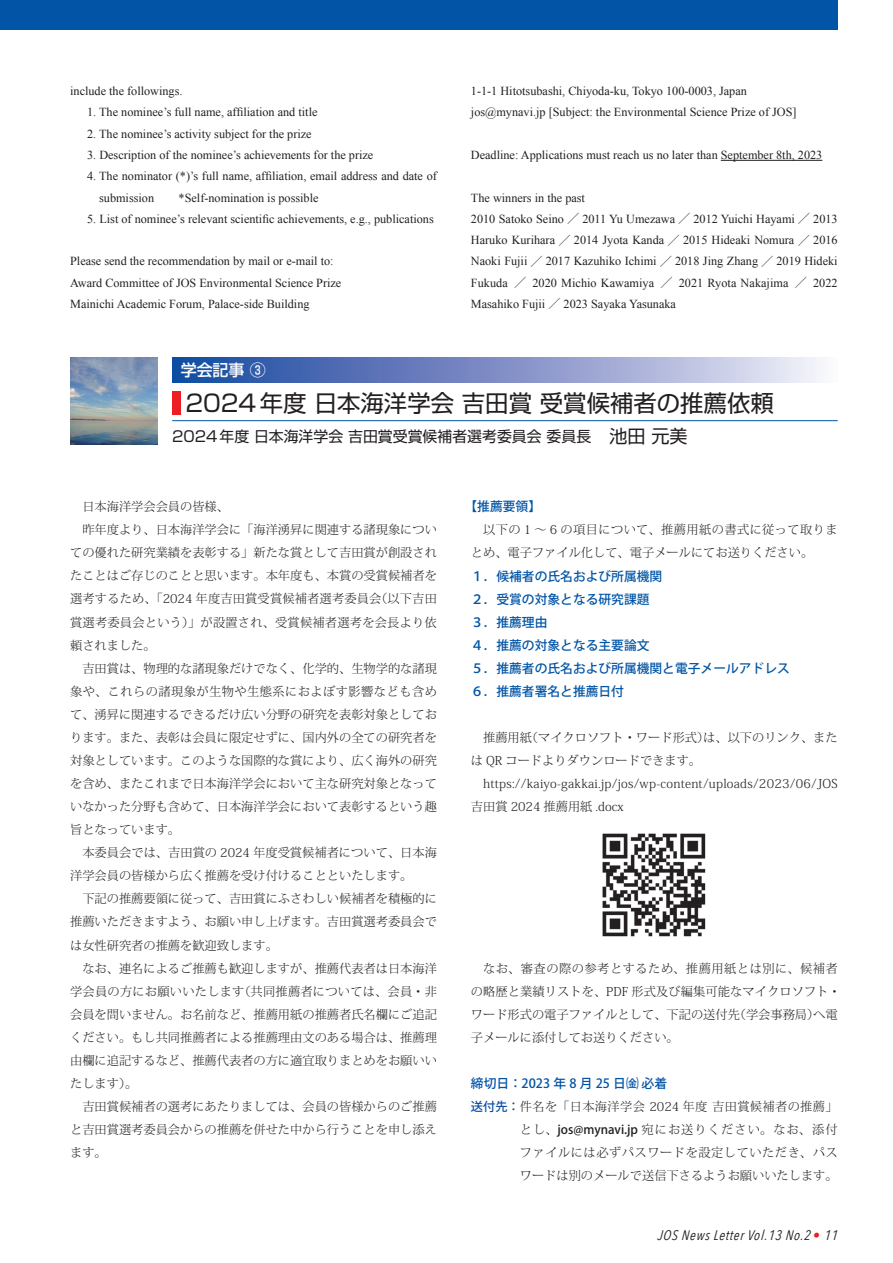
<style>
.page{position:relative;width:893px;height:1263px;background:#fff}
.page>*{position:absolute;margin:0;border:0;box-sizing:border-box;transform-origin:0 0}
.t1{font:23.4px "Shin Go Pro";color:#231f20}
.t2{font:500 15.9px "Shin Go Pro";color:#fff}
.t3{font:14.85px "Shin Go Pro";color:#231f20}
.t4{font:italic 13.8px "Avenir Next Condensed";letter-spacing:.045em;color:#231f20}
.t5{font:500 12.75px/23.1px "Koz Go Pro";color:#0154a6}
.t6{font:300 12.15px/23.1px "Koz Min Pro";color:#231f20}
.t7{font:12.15px/21.3px "Times New Roman";color:#231f20}
.t8{font:300 12.15px/23.1px "Koz Min Pro";letter-spacing:.02em;color:#231f20}
.t9{font:300 12.15px "Koz Min Pro";letter-spacing:.035em;color:#231f20}
.s1{font-family:"Koz Min Pr 6 N"}
.s2{font-family:"Koz Min Pro";font-weight:300}
.s3{font-size:18px}
.s4{font-family:"Koz Go Pro";font-weight:500;color:#0d4da1}
.s5{font-family:"Koz Go Pro";font-weight:500}
.s6{color:#ee1d23}
</style>
<div class="page">
<div style="left:0;top:0;width:838px;height:30px;background:#0154a6"></div>
<svg style="left:172px;top:357px;width:648px;height:26px;background:#7f93c8"></svg>
<hr style="left:172px;top:420px;width:666px;height:1px;background:#0154a6">
<div style="left:172px;top:391px;width:9px;height:24px;background:#ee1d23"></div>
<img style="left:70px;top:357px;width:87px;height:87px">
<hr style="left:721px;top:160px;width:101px;height:1px;background:#231f20">
<img style="left:602px;top:833px;width:104px;height:104px">
<p class="t7" style="left:70px;top:80px;width:114px">include the followings.</p>
<p class="t7" style="left:87px;top:102px;width:232px">1. The nominee’s full name, affiliation and title</p>
<p class="t7" style="left:87px;top:123px;width:226px">2. The nominee’s activity subject for the prize</p>
<p class="t7" style="left:87px;top:144px;width:288px">3. Description of the nominee’s achievements for the prize</p>
<p class="t7" style="left:99px;top:165px;width:339px;text-indent:-12px">4. The nominator (*)’s full name, affiliation, email address and date of submission<span class="s1">　　</span>*Self-nomination is possible</p>
<p class="t7" style="left:87px;top:208px;width:348px">5. List of nominee’s relevant scientific achievements, e.g., publications</p>
<p class="t7" style="left:70px;top:250px;width:273px">Please send the recommendation by mail or e-mail to:<br>Award Committee of JOS Environmental Science Prize<br>Mainichi Academic Forum, Palace-side Building</p>
<p class="t7" style="left:471px;top:80px;width:327px">1-1-1 Hitotsubashi, Chiyoda-ku, Tokyo 100-0003, Japan jos@mynavi.jp [Subject: the Environmental Science Prize of JOS]</p>
<p class="t7" style="left:471px;top:144px;width:353px">Deadline: Applications must reach us no later than September 8th, 2023</p>
<p class="t7" style="left:471px;top:187px;width:368px">The winners in the past<br>2010 Satoko Seino <span class="s2">／</span> 2011 Yu Umezawa <span class="s2">／</span> 2012 Yuichi Hayami <span class="s2">／</span> 2013<br>Haruko Kurihara <span class="s2">／</span> 2014 Jyota Kanda <span class="s2">／</span> 2015 Hideaki Nomura <span class="s2">／</span> 2016<br>Naoki Fujii <span class="s2">／</span> 2017 Kazuhiko Ichimi <span class="s2">／</span> 2018 Jing Zhang <span class="s2">／</span> 2019 Hideki Fukuda <span class="s2">／</span> 2020 Michio Kawamiya <span class="s2">／</span> 2021 Ryota Nakajima <span class="s2">／</span> 2022<br>Masahiko Fujii <span class="s2">／</span> 2023 Sayaka Yasunaka</p>
<h2 class="t2" style="left:181px;top:357px;width:87px">学会記事 ③</h2>
<h1 class="t1" style="left:185px;top:384px;width:590px">2024年度 日本海洋学会 吉田賞 受賞候補者の推薦依頼</h1>
<p class="t3" style="left:172px;top:424px;width:517px">2024年度 日本海洋学会 吉田賞受賞候補者選考委員会 委員長<span class="s3">　池田 元美</span></p>
<p class="t6" style="left:82px;top:495px;width:148px">日本海洋学会会員の皆様、</p>
<p class="t6" style="left:82px;top:518px;width:356px">昨年度より、日本海洋学会に「海洋湧昇に関連する諸現象につい</p>
<p class="t6" style="left:70px;top:541px;width:368px">ての優れた研究業績を表彰する」新たな賞として吉田賞が創設され</p>
<p class="t6" style="left:70px;top:564px;width:368px">たことはご存じのことと思います。本年度も、本賞の受賞候補者を</p>
<p class="t6" style="left:70px;top:587px;width:368px">選考するため、「2024 年度吉田賞受賞候補者選考委員会（以下吉田</p>
<p class="t8" style="left:70px;top:610px;width:368px">賞選考委員会という）」が設置され、受賞候補者選考を会長より依</p>
<p class="t6" style="left:70px;top:633px;width:87px">頼されました。</p>
<p class="t6" style="left:82px;top:656px;width:356px">吉田賞は、物理的な諸現象だけでなく、化学的、生物学的な諸現</p>
<p class="t9" style="left:70px;top:683px;width:368px">象や、これらの諸現象が生物や生態系におよぼす影響なども含め</p>
<p class="t6" style="left:70px;top:702px;width:368px">て、湧昇に関連するできるだけ広い分野の研究を表彰対象としてお</p>
<p class="t6" style="left:70px;top:725px;width:368px">ります。また、表彰は会員に限定せずに、国内外の全ての研究者を</p>
<p class="t6" style="left:70px;top:748px;width:368px">対象としています。このような国際的な賞により、広く海外の研究</p>
<p class="t6" style="left:70px;top:772px;width:368px">を含め、またこれまで日本海洋学会において主な研究対象となって</p>
<p class="t6" style="left:70px;top:795px;width:368px">いなかった分野も含めて、日本海洋学会において表彰するという趣</p>
<p class="t6" style="left:70px;top:818px;width:112px">旨となっています。</p>
<p class="t6" style="left:82px;top:841px;width:356px">本委員会では、吉田賞の 2024 年度受賞候補者について、日本海</p>
<p class="t6" style="left:70px;top:864px;width:344px">洋学会員の皆様から広く推薦を受け付けることといたします。</p>
<p class="t6" style="left:82px;top:887px;width:356px">下記の推薦要領に従って、吉田賞にふさわしい候補者を積極的に</p>
<p class="t6" style="left:70px;top:910px;width:368px">推薦いただきますよう、お願い申し上げます。吉田賞選考委員会で</p>
<p class="t6" style="left:70px;top:933px;width:209px">は女性研究者の推薦を歓迎致します。</p>
<p class="t6" style="left:82px;top:956px;width:356px">なお、連名によるご推薦も歓迎しますが、推薦代表者は日本海洋</p>
<p class="t8" style="left:70px;top:979px;width:368px">学会員の方にお願いいたします（共同推薦者については、会員・非</p>
<p class="t6" style="left:70px;top:1002px;width:368px">会員を問いません。お名前など、推薦用紙の推薦者氏名欄にご追記</p>
<p class="t6" style="left:70px;top:1025px;width:368px">ください。もし共同推薦者による推薦理由文のある場合は、推薦理</p>
<p class="t6" style="left:70px;top:1048px;width:368px">由欄に追記するなど、推薦代表者の方に適宜取りまとめをお願いい</p>
<p class="t6" style="left:70px;top:1071px;width:69px">たします）。</p>
<p class="t6" style="left:82px;top:1094px;width:356px">吉田賞候補者の選考にあたりましては、会員の皆様からのご推薦</p>
<p class="t6" style="left:70px;top:1118px;width:368px">と吉田賞選考委員会からの推薦を併せた中から行うことを申し添え</p>
<p class="t6" style="left:70px;top:1141px;width:38px">ます。</p>
<p class="t5" style="left:465px;top:496px;width:78px">【推薦要領】</p>
<p class="t6" style="left:471px;top:518px;width:368px;text-indent:12px">以下の 1 ～ 6 の項目について、推薦用紙の書式に従って取りまとめ、電子ファイル化して、電子メールにてお送りください。</p>
<p class="t5" style="left:471px;top:565px;width:320px">１．候補者の氏名および所属機関<br>２．受賞の対象となる研究課題<br>３．推薦理由<br>４．推薦の対象となる主要論文<br>５．推薦者の氏名および所属機関と電子メールアドレス<br>６．推薦者署名と推薦日付</p>
<p class="t6" style="left:471px;top:725px;width:368px;text-indent:12px">推薦用紙（マイクロソフト・ワード形式）は、以下のリンク、または QR コードよりダウンロードできます。</p>
<p class="t8" style="left:471px;top:772px;width:368px;text-indent:12px">https://kaiyo-gakkai.jp/jos/wp-content/uploads/2023/06/JOS吉田賞 2024 推薦用紙 .docx</p>
<p class="t6" style="left:471px;top:956px;width:371px;text-indent:12px">なお、審査の際の参考とするため、推薦用紙とは別に、候補者の略歴と業績リストを、PDF 形式及び編集可能なマイクロソフト・ワード形式の電子ファイルとして、下記の送付先（学会事務局）へ電子メールに添付してお送りください。</p>
<p class="t5" style="left:471px;top:1072px;width:198px">締切日： 2023 年 8 月 25 日㈮ 必着</p>
<p class="t6" style="left:520px;top:1094px;width:319px;text-align:justify;text-indent:-49px"><span class="s4">送付先：</span>件名を「日本海洋学会 2024 年度 吉田賞候補者の推薦」とし、<span class="s5">jos@mynavi.jp</span> 宛にお送りください。なお、添付ファイルには必ずパスワードを設定していただき、パスワードは別のメールで送信下さるようお願いいたします。</p>
<p class="t4" style="left:657px;top:1226px;width:183px">JOS News Letter Vol.13 No.2 <span class="s6">•</span> 11</p>
</div>
